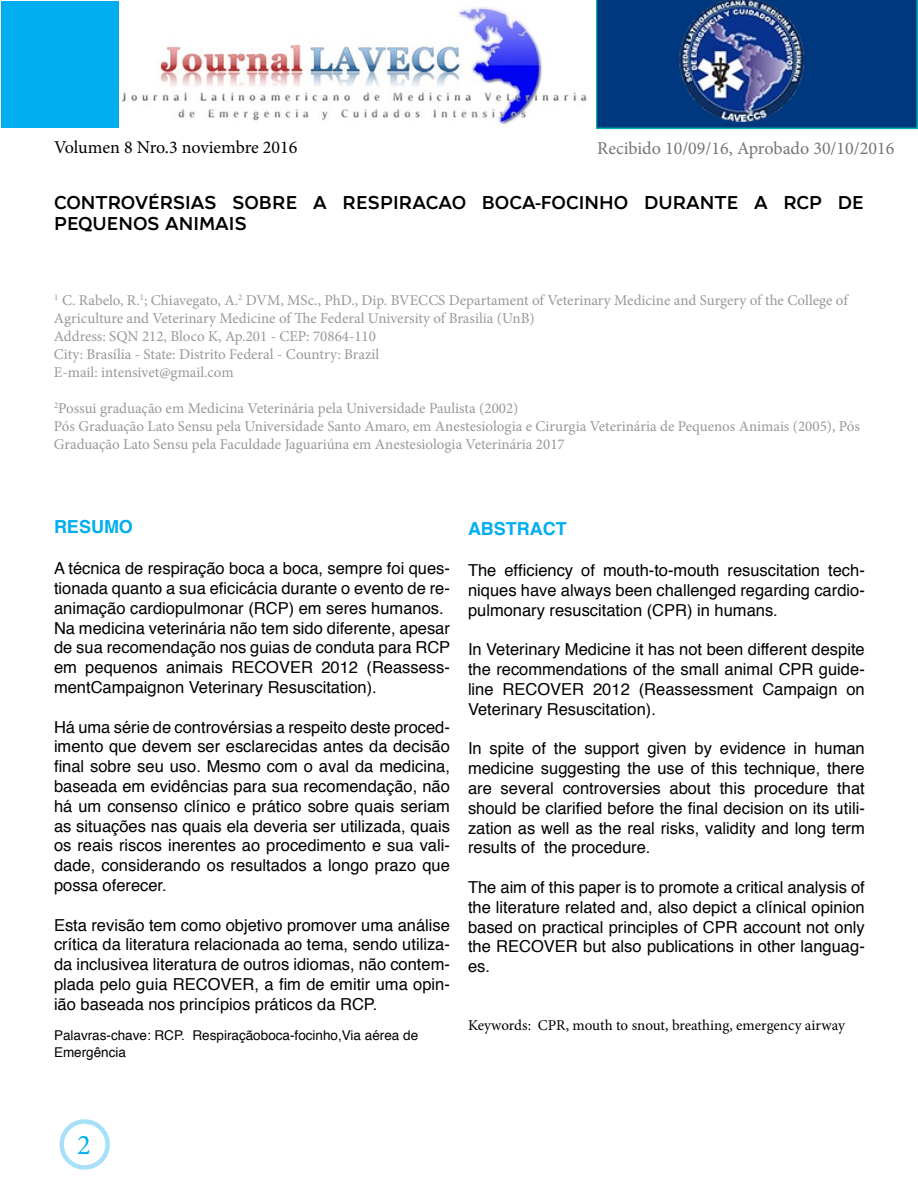
<style>
.page{position:relative;width:918px;height:1188px;background:#fff}
.page>*{position:absolute;margin:0;border:0;box-sizing:border-box;transform-origin:0 0}
.t1{font:28.5px "Minion Pro";color:#00aeef}
.t2{font:700 18px/21.6px "Nespresso";color:#000}
.t3{font:18px "Minion Pro";color:#747578}
.t4{font:18px "Minion Pro";letter-spacing:-.005em;color:#000}
.t5{font:700 18px "Helvetica";color:#00aeef}
.t6{font:16.5px/19.8px "Helvetica";color:#000;text-align:justify}
.t7{font:15px/18px "Minion Pro";color:#96989a}
.t8{font:15px "Minion Pro";letter-spacing:-.005em;color:#000}
.t9{font:13.5px/16.2px "Helvetica";color:#000}
</style>
<div class="page">
<div style="left:1px;top:1px;width:733px;height:127px;background:#00aeef"></div>
<div style="left:596px;top:0;width:322px;height:129px;background:#00387f"></div>
<img style="left:119px;top:1px;width:477px;height:127px">
<img style="left:680px;top:0;width:123px;height:121px">
<div style="left:59px;top:1119px;width:51px;height:51px;border:4px solid #a8e0f9;border-radius:50%"></div>
<p class="t4" style="left:54px;top:136px;width:245px">Volumen 8 Nro.3 noviembre 2016</p>
<p class="t3" style="left:597px;top:136px;width:299px">Recibido 10/09/16, Aprobado 30/10/2016</p>
<p class="t2" style="left:54px;top:191px;width:811px">CONTROVÉRSIAS SOBRE A RESPIRACAO BOCA-FOCINHO DURANTE A RCP DE<br>PEQUENOS ANIMAIS</p>
<p class="t7" style="left:54px;top:291px;width:795px"><sup>1</sup> C. Rabelo, R.<sup>1</sup>; Chiavegato, A.<sup>2</sup> DVM, MSc., PhD., Dip. BVECCS Departament of Veterinary Medicine and Surgery of the College of Agriculture and Veterinary Medicine of The Federal University of Brasilia (UnB)<br>Address: SQN 212, Bloco K, Ap.201 - CEP: 70864-110<br>City: Brasília - State: Distrito Federal - Country: Brazil<br>E-mail: intensivet@gmail.com</p>
<p class="t7" style="left:54px;top:399px;width:808px"><sup>2</sup>Possui graduação em Medicina Veterinária pela Universidade Paulista (2002)<br>Pós Graduação Lato Sensu pela Universidade Santo Amaro, em Anestesiologia e Cirurgia Veterinária de Pequenos Animais (2005), Pós<br>Graduação Lato Sensu pela Faculdade Jaguariúna em Anestesiologia Veterinária 2017</p>
<p class="t5" style="left:54px;top:512px;width:81px">RESUMO</p>
<p class="t6" style="left:54px;top:559px;width:398px;text-align:left">A técnica de respiração boca a boca, sempre foi ques&shy;tionada quanto a sua eficicácia durante o evento de re&shy;animação cardiopulmonar (RCP) em seres humanos.<br>Na medicina veterinária não tem sido diferente, apesar de sua recomendação nos guias de conduta para RCP em pequenos animais RECOVER 2012 (Reassess&shy;mentCampaignon Veterinary Resuscitation).</p>
<p class="t6" style="left:54px;top:717px;width:397px">Há uma série de controvérsias a respeito deste proced&shy;imento que devem ser esclarecidas antes da decisão final sobre seu uso. Mesmo com o aval da medicina, baseada em evidências para sua recomendação, não há um consenso clínico e prático sobre quais seriam as situações nas quais ela deveria ser utilizada, quais os reais riscos inerentes ao procedimento e sua vali&shy;dade, considerando os resultados a longo prazo que possa oferecer.</p>
<p class="t6" style="left:54px;top:915px;width:397px">Esta revisão tem como objetivo promover uma análise crítica da literatura relacionada ao tema, sendo utiliza&shy;da inclusivea literatura de outros idiomas, não contem&shy;plada pelo guia RECOVER, a fim de emitir uma opin&shy;ião baseada nos princípios práticos da RCP.</p>
<p class="t9" style="left:54px;top:1028px;width:366px">Palavras-chave: RCP. Respiraçãoboca-focinho,Via aérea de<br>Emergência</p>
<p class="t5" style="left:468px;top:514px;width:100px">ABSTRACT</p>
<p class="t6" style="left:468px;top:561px;width:398px">The efficiency of mouth-to-mouth resuscitation tech&shy;niques have always been challenged regarding cardio&shy;pulmonary resuscitation (CPR) in humans.</p>
<p class="t6" style="left:468px;top:640px;width:398px">In Veterinary Medicine it has not been different despite the recommendations of the small animal CPR guide&shy;line RECOVER 2012 (Reassessment Campaign on Veterinary Resuscitation).</p>
<p class="t6" style="left:468px;top:739px;width:398px">In spite of the support given by evidence in human medicine suggesting the use of this technique, there are several controversies about this procedure that should be clarified before the final decision on its utili&shy;zation as well as the real risks, validity and long term results of the procedure.</p>
<p class="t6" style="left:468px;top:878px;width:398px">The aim of this paper is to promote a critical analysis of the literature related and, also depict a clínical opinion based on practical principles of CPR account not only the RECOVER but also publications in other languag&shy;es.</p>
<p class="t8" style="left:468px;top:1015px;width:378px">Keywords: CPR, mouth to snout, breathing, emergency airway</p>
<h1 class="t1" style="left:77px;top:1126px;width:15px">2</h1>
</div>
